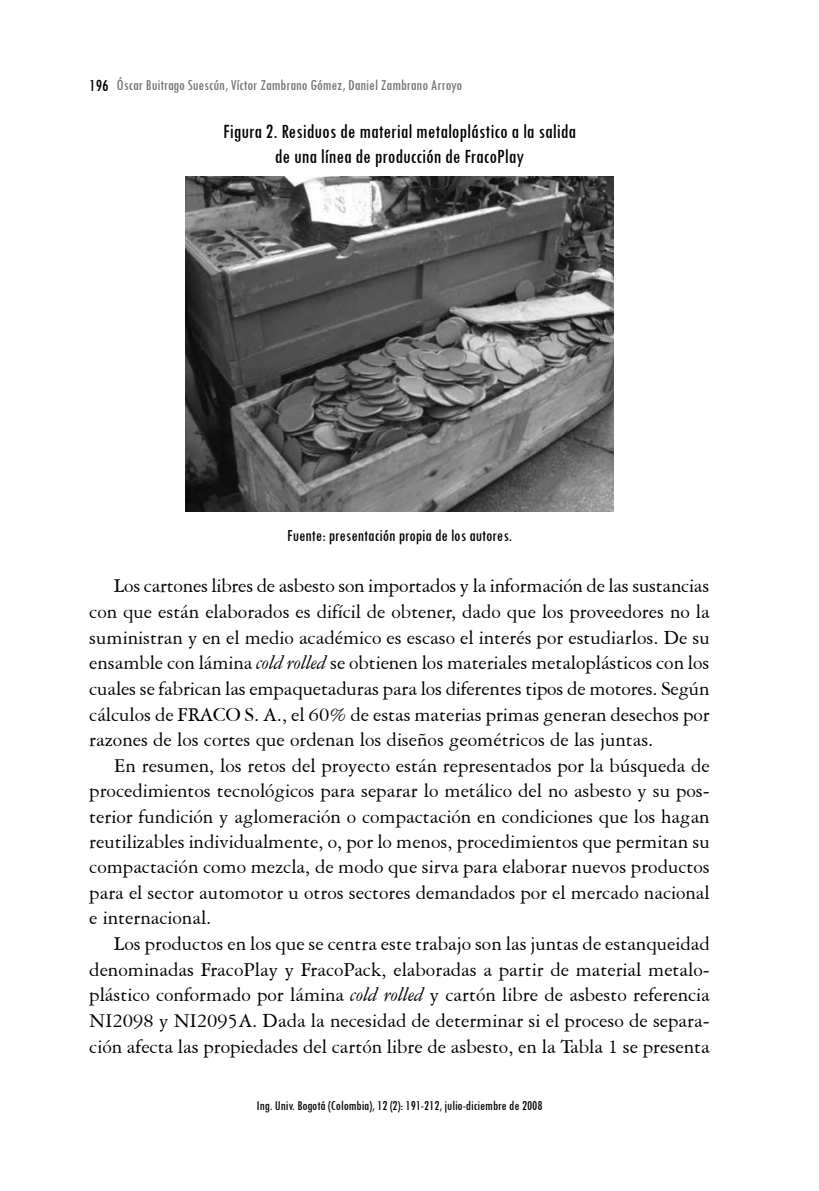
<style>
.page{position:relative;width:819px;height:1191px;background:#fff}
.page>*{position:absolute;margin:0;border:0;box-sizing:border-box;transform-origin:0 0}
.t1{font:21px/25.7px "American Garamond BT";color:#000;text-align:justify}
.t2{font:condensed 21px/25.2px "Tw Cen";color:#000;text-align:center}
.t3{font:condensed 17.5px "Tw Cen";color:#000}
.t4{font:condensed 15.75px "Tw Cen";color:#707173}
.t5{font:condensed 14px "Tw Cen";color:#000}
.s1{font-size:17.5px;color:#000}
.s2{font-style:italic}
</style>
<div class="page">
<img style="left:186px;top:176px;width:427px;height:336px">
<p class="t4" style="left:89px;top:76px;width:374px"><span class="s1">196</span> Óscar Buitrago Suescún, Víctor Zambrano Gómez, Daniel Zambrano Arroyo</p>
<p class="t2" style="left:223px;top:118px;width:354px">Figura 2. Residuos de material metaloplástico a la salida de una línea de producción de FracoPlay</p>
<p class="t3" style="left:287px;top:525px;width:226px">Fuente: presentación propia de los autores.</p>
<p class="t1" style="left:89px;top:572px;width:622px;text-indent:25px">Los cartones libres de asbesto son importados y la información de las sustancias con que están elaborados es difícil de obtener, dado que los proveedores no la suministran y en el medio académico es escaso el interés por estudiarlos. De su ensamble con lámina <span class="s2">cold rolled</span> se obtienen los materiales metaloplásticos con los cuales se fabrican las empaquetaduras para los diferentes tipos de motores. Según cálculos de FRACO S. A., el 60% de estas materias primas generan desechos por razones de los cortes que ordenan los diseños geométricos de las juntas.</p>
<p class="t1" style="left:89px;top:752px;width:622px;text-indent:25px">En resumen, los retos del proyecto están representados por la búsqueda de procedimientos tecnológicos para separar lo metálico del no asbesto y su pos&shy;terior fundición y aglomeración o compactación en condiciones que los hagan reutilizables individualmente, o, por lo menos, procedimientos que permitan su compactación como mezcla, de modo que sirva para elaborar nuevos productos para el sector automotor u otros sectores demandados por el mercado nacional e internacional.</p>
<p class="t1" style="left:89px;top:930px;width:622px;text-indent:25px">Los productos en los que se centra este trabajo son las juntas de estanqueidad denominadas FracoPlay y FracoPack, elaboradas a partir de material metalo&shy;plástico conformado por lámina <span class="s2">cold rolled</span> y cartón libre de asbesto referencia NI2098 y NI2095A. Dada la necesidad de determinar si el proceso de separa&shy;ción afecta las propiedades del cartón libre de asbesto, en la Tabla 1 se presenta</p>
<p class="t5" style="left:256px;top:1097px;width:287px">Ing. Univ. Bogotá (Colombia), 12 (2): 191-212, julio-diciembre de 2008</p>
</div>
